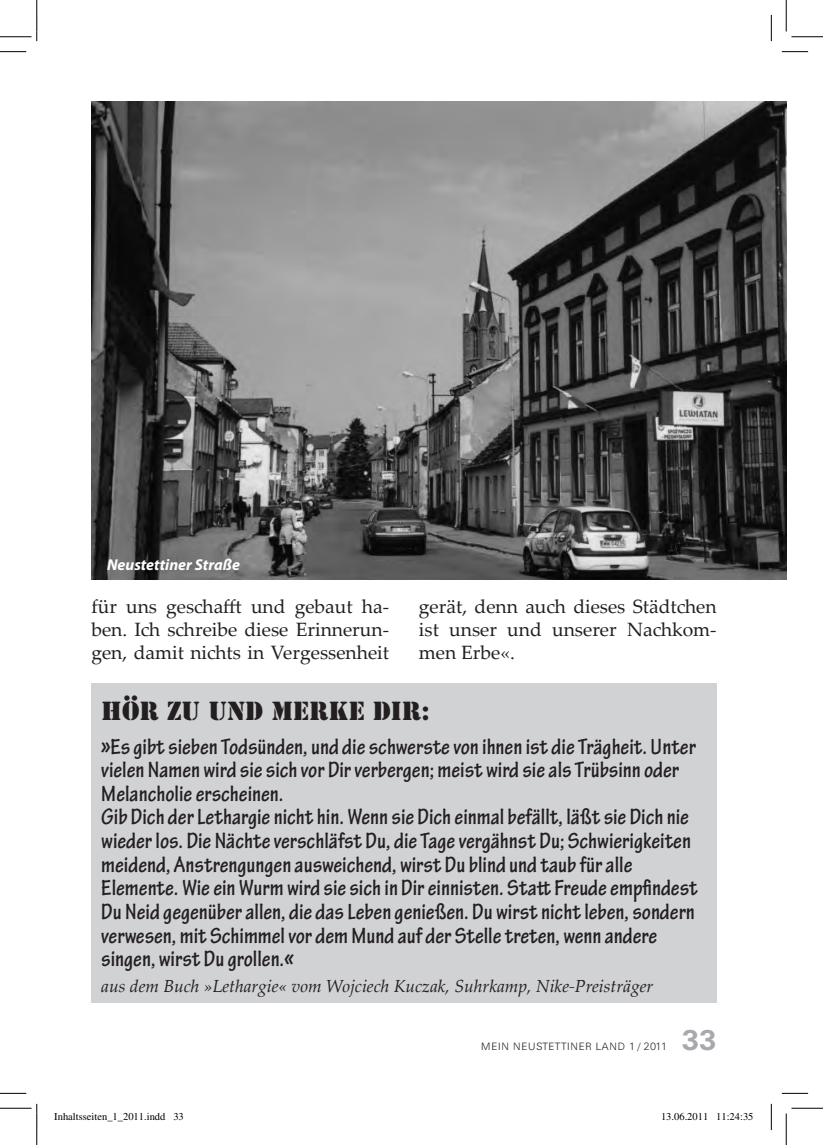
<style>
.page{position:relative;width:823px;height:1145px;background:#fff}
.page>*{position:absolute;margin:0;border:0;box-sizing:border-box;transform-origin:0 0}
.t1{font:700 28px "Univers BQ";color:#a8a9ad}
.t2{font:24.5px "Stencil Std";color:#231f20}
.t3{font:700 condensed 23.62px/23.6px "Tekton Pro";color:#231f20}
.t4{font:19.25px/22.8px "Palatino Linotype";color:#231f20;text-align:justify}
.t5{font:italic 17.5px "Palatino Linotype";color:#231f20}
.t6{font:italic 700 15.75px "Myriad Pro";color:#fff}
.t7{font:10.5px "Times";color:#000}
.t8{font:300 10.5px "Univers BQ";letter-spacing:.07em;color:#231f20}
</style>
<div class="page">
<img style="left:91px;top:101px;width:695px;height:478px">
<div style="left:91px;top:683px;width:625px;height:320px;background:#d1d2d4"></div>
<svg style="left:0;top:51px;width:26px;height:1px"></svg>
<svg style="left:781px;top:51px;width:27px;height:1px"></svg>
<svg style="left:0;top:1093px;width:26px;height:1px"></svg>
<svg style="left:781px;top:1093px;width:27px;height:1px"></svg>
<svg style="left:36px;top:32px;width:2px;height:10px"></svg>
<svg style="left:771px;top:15px;width:1px;height:26px"></svg>
<svg style="left:771px;top:1104px;width:1px;height:26px"></svg>
<hr style="left:0;top:36px;width:32px;height:1px;background:#000">
<hr style="left:791px;top:36px;width:32px;height:1px;background:#000">
<hr style="left:0;top:1108px;width:32px;height:1px;background:#000">
<hr style="left:791px;top:1108px;width:32px;height:1px;background:#000">
<hr style="left:36px;top:0;width:1px;height:32px;background:#000">
<hr style="left:36px;top:1113px;width:1px;height:32px;background:#000">
<hr style="left:786px;top:0;width:1px;height:32px;background:#000">
<hr style="left:786px;top:1113px;width:1px;height:32px;background:#000">
<p class="t6" style="left:107px;top:555px;width:134px">Neustettiner Straße</p>
<p class="t4" style="left:91px;top:594px;width:299px">für uns geschafft und gebaut ha&shy;ben. Ich schreibe diese Erinnerun&shy;gen, damit nichts in Vergessenheit</p>
<p class="t4" style="left:419px;top:594px;width:299px">gerät, denn auch dieses Städtchen ist unser und unserer Nachkom&shy;men Erbe«.</p>
<p class="t2" style="left:101px;top:695px;width:330px">HÖR ZU UND MERKE DIR:</p>
<p class="t3" style="left:101px;top:735px;width:598px">»Es gibt sieben Todsünden, und die schwerste von ihnen ist die Trägheit. Unter vielen Namen wird sie sich vor Dir verbergen; meist wird sie als Trübsinn oder Melancholie erscheinen.<br>Gib Dich der Lethargie nicht hin. Wenn sie Dich einmal befällt, läßt sie Dich nie wieder los. Die Nächte verschläfst Du, die Tage vergähnst Du; Schwierigkeiten meidend, Anstrengungen ausweichend, wirst Du blind und taub für alle Elemente. Wie ein Wurm wird sie sich in Dir einnisten. Statt Freude empfindest Du Neid gegenüber allen, die das Leben genießen. Du wirst nicht leben, sondern verwesen, mit Schimmel vor dem Mund auf der Stelle treten, wenn andere singen, wirst Du grollen.«</p>
<p class="t5" style="left:101px;top:974px;width:553px">aus dem Buch »Lethargie« vom Wojciech Kuczak, Suhrkamp, Nike-Preisträger</p>
<p class="t8" style="left:481px;top:1040px;width:187px">MEIN NEUSTETTINER LAND 1 / 2011</p>
<p class="t1" style="left:681px;top:1024px;width:36px">33</p>
<p class="t7" style="left:54px;top:1110px;width:131px">Inhaltsseiten_1_2011.indd 33</p>
<p class="t7" style="left:661px;top:1110px;width:94px">13.06.2011 11:24:35</p>
</div>
